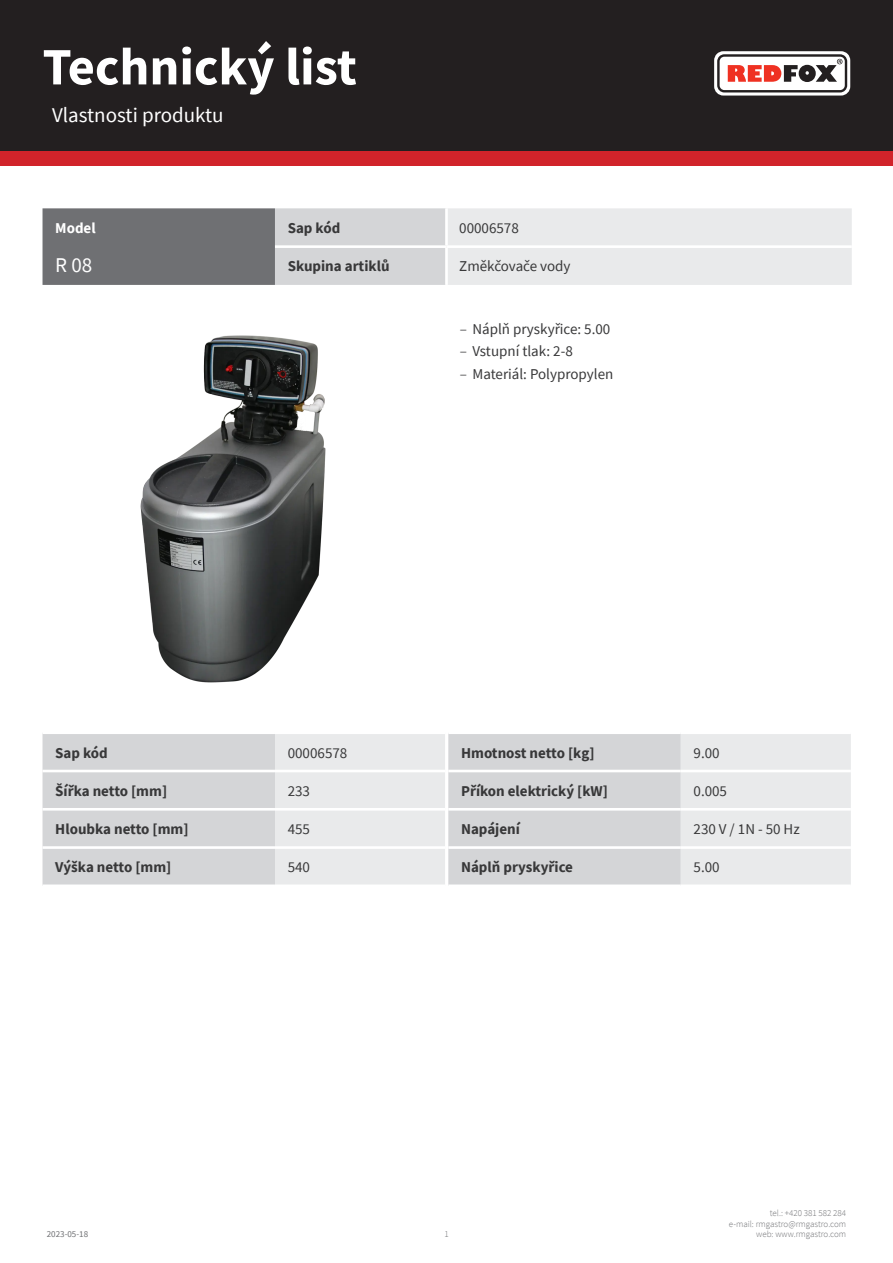
<style>
.page{position:relative;width:893px;height:1263px;background:#fff}
.page>*{position:absolute;margin:0;border:0;box-sizing:border-box;transform-origin:0 0}
.t1{font:700 52.5px "Source Sans Pro";color:#fff}
.kapitola{font:21px "Source Sans Pro";color:#fff}
.tabulka_-_headline{font:21px "Source Sans Pro";color:#fff}
.tabulka_-_text{font:700 15px "Source Sans Pro";color:#383839}
.tabulka_-_text-2{font:15px "Source Sans Pro";color:#383839}
.tabulka_-_text-3{font:700 15px "Source Sans Pro";color:#fff}
.t2{font:300 9px/10.8px "Source Sans Pro";color:#6f7073;text-align:right}
.t3{font:9px "Source Sans Pro";color:#6f7073}
.s1{font-weight:300}
</style>
<div class="page">
<div style="left:0;top:0;width:893px;height:166px;background:#d1232a"></div>
<div style="left:0;top:0;width:893px;height:151px;background:#231f20"></div>
<svg style="left:714px;top:51px;width:136px;height:45px"></svg>
<img style="left:140px;top:335px;width:186px;height:348px">
<svg style="left:43px;top:734px;width:808px;height:151px;background:#dedfe0"></svg>
<hr style="left:448px;top:770px;width:233px;height:2px;background:#fff">
<hr style="left:681px;top:770px;width:170px;height:2px;background:#fff">
<hr style="left:448px;top:808px;width:233px;height:2px;background:#fff">
<hr style="left:681px;top:808px;width:170px;height:2px;background:#fff">
<hr style="left:448px;top:846px;width:233px;height:3px;background:#fff">
<hr style="left:681px;top:846px;width:170px;height:3px;background:#fff">
<hr style="left:448px;top:884px;width:233px;height:3px;background:#fff">
<hr style="left:681px;top:884px;width:170px;height:3px;background:#fff">
<svg style="left:43px;top:208px;width:809px;height:77px;background:#c0c1c3"></svg>
<hr style="left:445px;top:208px;width:3px;height:37px;background:#fff">
<hr style="left:275px;top:245px;width:171px;height:3px;background:#fff">
<hr style="left:446px;top:245px;width:406px;height:3px;background:#fff">
<hr style="left:445px;top:248px;width:3px;height:37px;background:#fff">
<h1 class="t1" style="left:43px;top:31px;width:316px">Technický list</h1>
<p class="kapitola" style="left:52px;top:101px;width:173px">Vlastnosti produktu</p>
<p class="tabulka_-_text-3" style="left:55px;top:218px;width:42px">Model</p>
<p class="tabulka_-_text" style="left:288px;top:218px;width:54px">Sap kód</p>
<p class="tabulka_-_text-2" style="left:459px;top:219px;width:61px">00006578</p>
<p class="tabulka_-_headline" style="left:55px;top:251px;width:39px">R 08</p>
<p class="tabulka_-_text" style="left:288px;top:256px;width:103px">Skupina artiklů</p>
<p class="tabulka_-_text-2" style="left:459px;top:257px;width:113px">Změkčovače vody</p>
<p class="tabulka_-_text-2" style="left:460px;top:320px;width:152px"><span class="s1">–</span> Náplň pryskyřice: 5.00</p>
<p class="tabulka_-_text-2" style="left:460px;top:342px;width:115px"><span class="s1">–</span> Vstupní tlak: 2-8</p>
<p class="tabulka_-_text-2" style="left:460px;top:364px;width:155px"><span class="s1">–</span> Materiál: Polypropylen</p>
<p class="tabulka_-_text" style="left:55px;top:742px;width:54px">Sap kód</p>
<p class="tabulka_-_text-2" style="left:288px;top:743px;width:61px">00006578</p>
<p class="tabulka_-_text" style="left:55px;top:781px;width:113px">Šířka netto [mm]</p>
<p class="tabulka_-_text-2" style="left:288px;top:781px;width:24px">233</p>
<p class="tabulka_-_text" style="left:55px;top:819px;width:135px">Hloubka netto [mm]</p>
<p class="tabulka_-_text-2" style="left:288px;top:819px;width:24px">455</p>
<p class="tabulka_-_text" style="left:55px;top:857px;width:118px">Výška netto [mm]</p>
<p class="tabulka_-_text-2" style="left:288px;top:858px;width:24px">540</p>
<p class="tabulka_-_text" style="left:461px;top:742px;width:135px">Hmotnost netto [kg]</p>
<p class="tabulka_-_text-2" style="left:693px;top:743px;width:28px">9.00</p>
<p class="tabulka_-_text" style="left:461px;top:781px;width:148px">Příkon elektrický [kW]</p>
<p class="tabulka_-_text-2" style="left:693px;top:781px;width:35px">0.005</p>
<p class="tabulka_-_text" style="left:461px;top:819px;width:60px">Napájení</p>
<p class="tabulka_-_text-2" style="left:693px;top:819px;width:108px">230 V / 1N - 50 Hz</p>
<p class="tabulka_-_text" style="left:461px;top:857px;width:113px">Náplň pryskyřice</p>
<p class="tabulka_-_text-2" style="left:693px;top:858px;width:28px">5.00</p>
<p class="t3" style="left:47px;top:1229px;width:43px">2023-05-18</p>
<p class="t2" style="left:444px;top:1229px;width:6px">1</p>
<p class="t2" style="left:729px;top:1207px;width:119px">tel.: +420 381 582 284<br>e-mail: rmgastro@rmgastro.com web: www.rmgastro.com</p>
</div>
